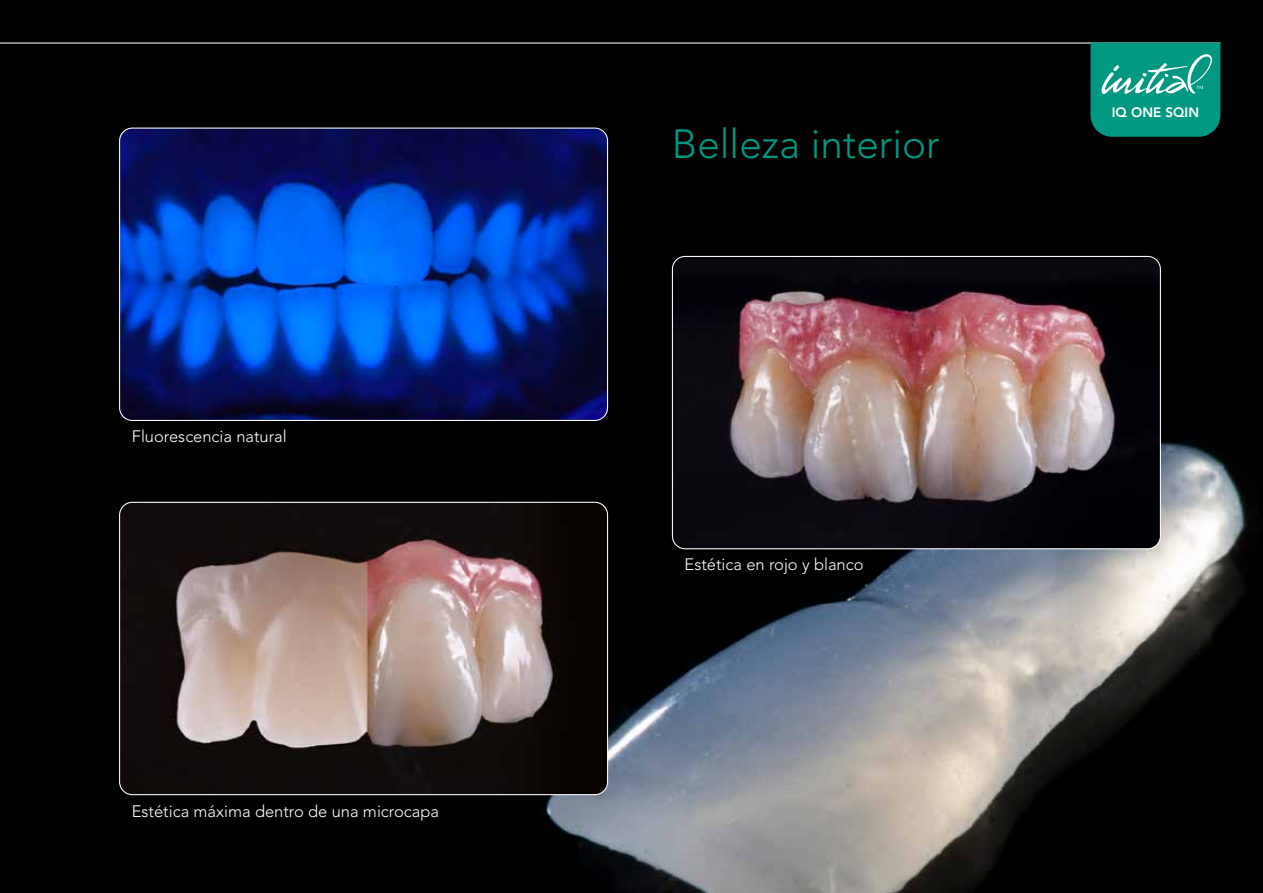
<style>
.page{position:relative;width:1263px;height:893px;background:#000}
.page>*{position:absolute;margin:0;border:0;box-sizing:border-box;transform-origin:0 0}
.t1{font:300 40.5px "Avenir LT Std";color:#009880}
.t2{font:300 16.5px "Avenir LT Std";color:#fff}
.t3{font:800 13.5px "Avenir LT Std";color:#fff}
</style>
<div class="page">
<img style="left:265px;top:257px;width:983px;height:636px">
<hr style="left:0;top:43px;width:1220px;height:1px;background:#fff">
<svg style="left:1090px;top:43px;width:130px;height:94px;background:#149c87"></svg>
<img style="left:120px;top:128px;width:488px;height:292px">
<div style="left:119px;top:128px;width:489px;height:293px;border:1px solid #fff;border-radius:13px"></div>
<img style="left:672px;top:256px;width:488px;height:293px">
<div style="left:672px;top:256px;width:489px;height:293px;border:1px solid #fff;border-radius:13px"></div>
<img style="left:120px;top:502px;width:488px;height:293px">
<div style="left:119px;top:502px;width:489px;height:293px;border:1px solid #fff;border-radius:13px"></div>
<p class="t2" style="left:132px;top:427px;width:156px">Fluorescencia natural</p>
<p class="t2" style="left:132px;top:801px;width:309px">Estética máxima dentro de una microcapa</p>
<h1 class="t1" style="left:672px;top:120px;width:269px">Belleza interior</h1>
<p class="t2" style="left:685px;top:555px;width:180px">Estética en rojo y blanco</p>
<p class="t3" style="left:1112px;top:105px;width:89px">IQ ONE SQIN</p>
</div>
